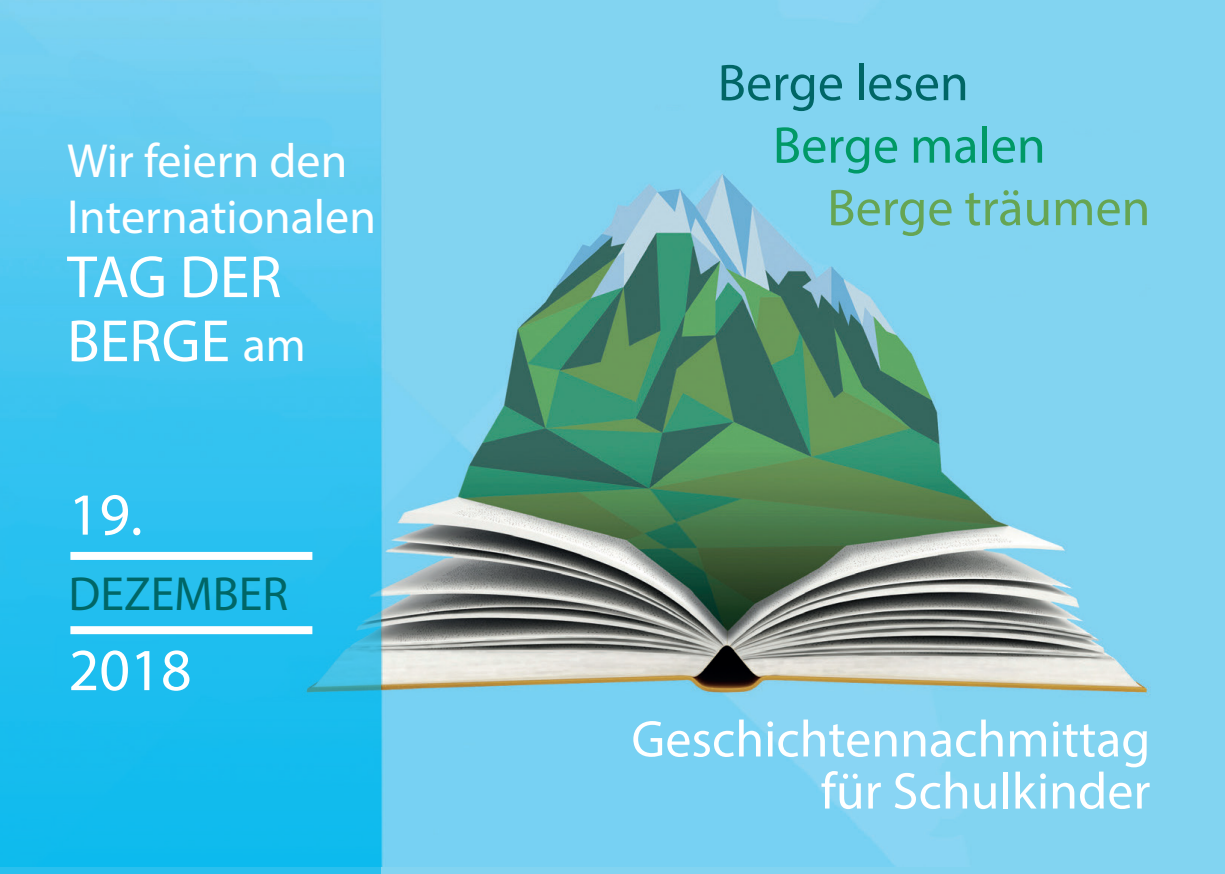
<style>
.page{position:relative;width:1225px;height:874px;background:#fff}
.page>*{position:absolute;margin:0;border:0;box-sizing:border-box;transform-origin:0 0}
.t1{font:60px "Myriad Pro";color:#fff}
.t2{font:52px "Myriad Pro";color:#fff}
.t3{font:52px "Myriad Pro";color:#66a553}
.t4{font:52px "Myriad Pro";color:#066}
.t5{font:52px "Myriad Pro";color:#096}
.t6{font:48px "Myriad Pro";color:#fff}
.t7{font:48px "Myriad Pro";color:#066}
.s1{font-size:48px}
</style>
<div class="page">
<img style="left:381px;top:0;width:840px;height:866px">
<div style="left:0;top:0;width:381px;height:873px;background:linear-gradient(to bottom,#75d0f2,#04b8ed)"></div>
<div style="left:70px;top:551px;width:242px;height:8px;background:#fff"></div>
<div style="left:70px;top:626px;width:242px;height:8px;background:#fff"></div>
<p class="t6" style="left:67px;top:131px;width:282px">Wir feiern den</p>
<p class="t6" style="left:67px;top:187px;width:310px">Internationalen</p>
<p class="t1" style="left:67px;top:240px;width:216px">TAG DER</p>
<p class="t1" style="left:67px;top:304px;width:240px">BERGE <span class="s1">am</span></p>
<p class="t1" style="left:69px;top:477px;width:75px">19.</p>
<p class="t7" style="left:69px;top:564px;width:221px">DEZEMBER</p>
<p class="t1" style="left:69px;top:632px;width:125px">2018</p>
<p class="t4" style="left:717px;top:51px;width:253px">Berge lesen</p>
<p class="t5" style="left:773px;top:113px;width:274px">Berge malen</p>
<p class="t3" style="left:827px;top:175px;width:325px">Berge träumen</p>
<p class="t2" style="left:631px;top:706px;width:520px">Geschichtennachmittag</p>
<p class="t2" style="left:820px;top:758px;width:331px">für Schulkinder</p>
</div>
